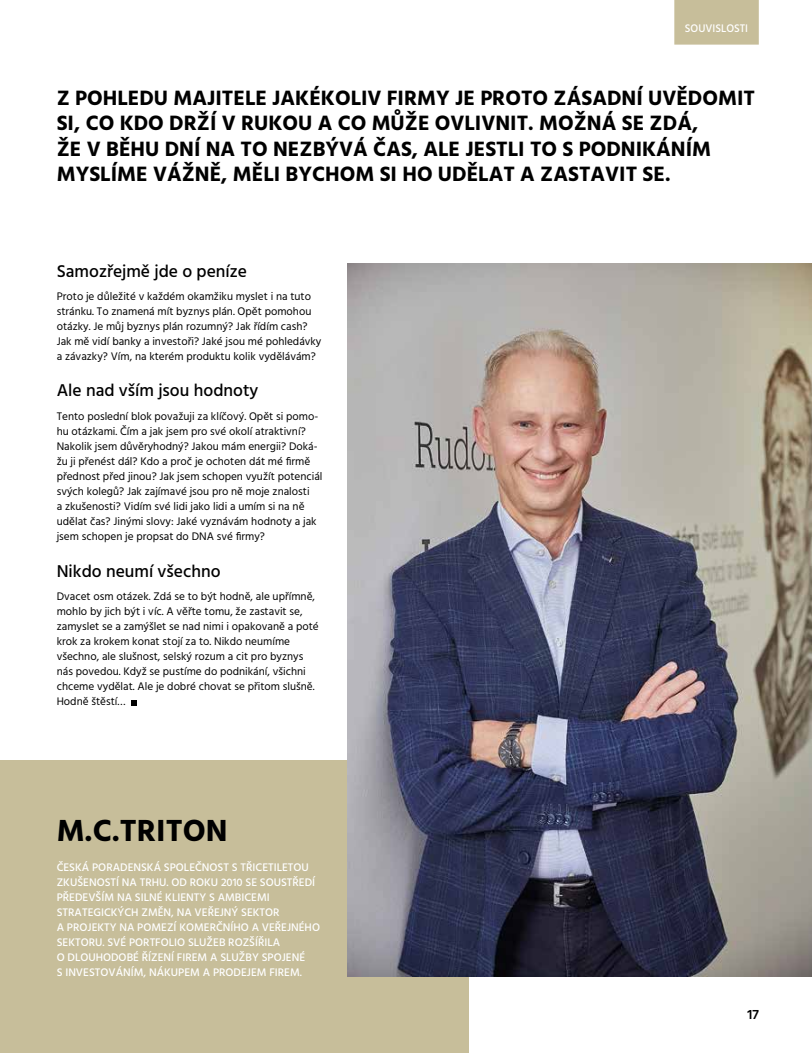
<style>
.page{position:relative;width:812px;height:1053px;background:#fff}
.page>*{position:absolute;margin:0;border:0;box-sizing:border-box;transform-origin:0 0}
.t1{font:700 31.25px "Hind";color:#000}
.t2{font:700 21.25px/25.5px "Hind";color:#000}
.t3{font:500 17.5px "Hind";color:#000}
.t4{font:600 13.75px "Hind";color:#000}
.t5{font:11.25px/15px "Hind";color:#000}
.t6{font:500 11.25px/15px "Hind";color:#fff}
</style>
<div class="page">
<div style="left:0;top:760px;width:468px;height:292px;background:#c7be9a"></div>
<svg style="left:131px;top:700px;width:6px;height:5px"></svg>
<img style="left:347px;top:263px;width:464px;height:712px">
<div style="left:674px;top:0;width:84px;height:45px;background:#c7be9a"></div>
<p class="t6" style="left:684px;top:22px;width:65px">SOUVISLOSTI</p>
<h2 class="t2" style="left:57px;top:85px;width:699px">Z POHLEDU MAJITELE JAKÉKOLIV FIRMY JE PROTO ZÁSADNÍ UVĚDOMIT SI, CO KDO DRŽÍ V RUKOU A CO MŮŽE OVLIVNIT. MOŽNÁ SE ZDÁ,<br>ŽE V BĚHU DNÍ NA TO NEZBÝVÁ ČAS, ALE JESTLI TO S PODNIKÁNÍM MYSLÍME VÁŽNĚ, MĚLI BYCHOM SI HO UDĚLAT A ZASTAVIT SE.</h2>
<h3 class="t3" style="left:57px;top:259px;width:192px">Samozřejmě jde o peníze</h3>
<p class="t5" style="left:57px;top:289px;width:266px">Proto je důležité v každém okamžiku myslet i na tuto stránku. To znamená mít byznys plán. Opět pomohou otázky. Je můj byznys plán rozumný? Jak řídím cash?<br>Jak mě vidí banky a investoři? Jaké jsou mé pohledávky a závazky? Vím, na kterém produktu kolik vydělávám?</p>
<h3 class="t3" style="left:57px;top:378px;width:203px">Ale nad vším jsou hodnoty</h3>
<p class="t5" style="left:57px;top:409px;width:267px">Tento poslední blok považuji za klíčový. Opět si pomo&shy;hu otázkami. Čím a jak jsem pro své okolí atraktivní?<br>Nakolik jsem důvěryhodný? Jakou mám energii? Doká&shy;žu ji přenést dál? Kdo a proč je ochoten dát mé firmě přednost před jinou? Jak jsem schopen využít potenciál svých kolegů? Jak zajímavé jsou pro ně moje znalosti<br>a zkušenosti? Vidím své lidi jako lidi a umím si na ně udělat čas? Jinými slovy: Jaké vyznávám hodnoty a jak jsem schopen je propsat do DNA své firmy?</p>
<h3 class="t3" style="left:57px;top:558px;width:165px">Nikdo neumí všechno</h3>
<p class="t5" style="left:57px;top:589px;width:263px">Dvacet osm otázek. Zdá se to být hodně, ale upřímně, mohlo by jich být i víc. A věřte tomu, že zastavit se, zamyslet se a zamýšlet se nad nimi i opakovaně a poté krok za krokem konat stojí za to. Nikdo neumíme všechno, ale slušnost, selský rozum a cit pro byznys nás povedou. Když se pustíme do podnikání, všichni chceme vydělat. Ale je dobré chovat se přitom slušně.<br>Hodně štěstí…</p>
<h1 class="t1" style="left:57px;top:811px;width:172px">M.C.TRITON</h1>
<p class="t6" style="left:57px;top:860px;width:265px">ČESKÁ PORADENSKÁ SPOLEČNOST S TŘICETILETOU ZKUŠENOSTÍ NA TRHU. OD ROKU 2010 SE SOUSTŘEDÍ PŘEDEVŠÍM NA SILNÉ KLIENTY S AMBICEMI STRATEGICKÝCH ZMĚN, NA VEŘEJNÝ SEKTOR<br>A PROJEKTY NA POMEZÍ KOMERČNÍHO A VEŘEJNÉHO SEKTORU. SVÉ PORTFOLIO SLUŽEB ROZŠÍŘILA<br>O DLOUHODOBÉ ŘÍZENÍ FIREM A SLUŽBY SPOJENÉ<br>S INVESTOVÁNÍM, NÁKUPEM A PRODEJEM FIREM.</p>
<p class="t4" style="left:747px;top:1004px;width:13px">17</p>
</div>
